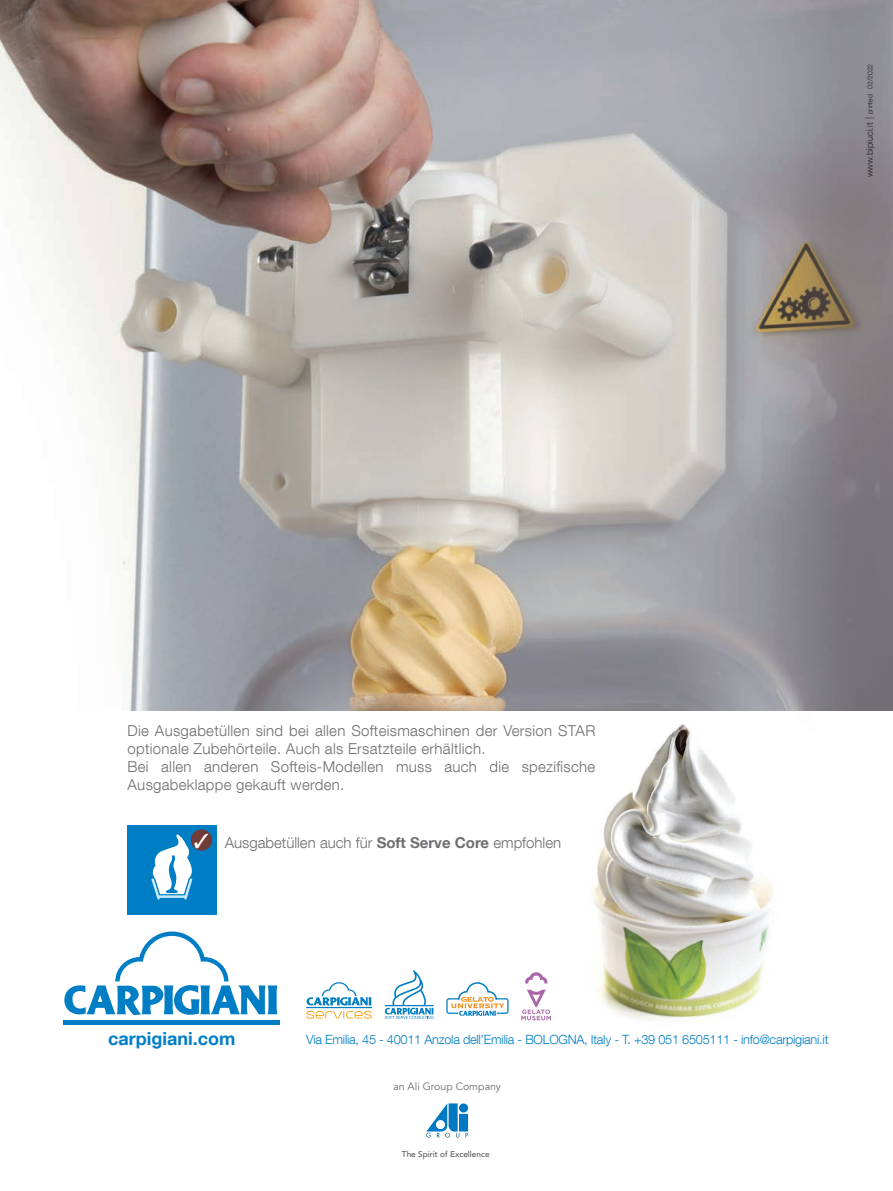
<style>
.page{position:relative;width:893px;height:1191px;background:#fff}
.page>*{position:absolute;margin:0;border:0;box-sizing:border-box;transform-origin:0 0}
.t1{font:700 18px "Helvetica Neue LT Com";color:#007ec5}
.t2{font:300 15px/18px "Helvetica Neue LT Com";letter-spacing:.02em;color:#6d6e71}
.t3{font:300 15px "Helvetica Neue LT Com";color:#6d6e71}
.t4{font:300 12.75px "Helvetica Neue LT Com";letter-spacing:-.02em;color:#007ec5}
.t5{font:10.5px "Avenir";color:#6d6e71}
.t6{font:300 9px "Helvetica Neue LT Com";letter-spacing:.01em;color:#231f20}
.t7{font:500 8.25px "Avenir";color:#57585a}
.t8{font:300 6.75px "Helvetica Neue LT Com";color:#231f20}
.s1{font-size:9px}
.s2{color:#fff}
.s3{font-weight:700}
</style>
<div class="page">
<img style="left:544px;top:724px;width:230px;height:297px">
<img style="left:0;top:0;width:893px;height:710px">
<div style="left:459px;top:1103px;width:9px;height:9px;background:#0079c2;border-radius:50%"></div>
<div style="left:459px;top:1113px;width:9px;height:18px;background:#0079c2"></div>
<svg style="left:426px;top:1103px;width:33px;height:34px"></svg>
<svg style="left:64px;top:931px;width:213px;height:84px"></svg>
<div style="left:64px;top:1019px;width:216px;height:5px;background:#007ec5"></div>
<svg style="left:385px;top:970px;width:49px;height:48px"></svg>
<svg style="left:306px;top:982px;width:66px;height:36px"></svg>
<svg style="left:521px;top:989px;width:30px;height:31px"></svg>
<svg style="left:525px;top:972px;width:22px;height:11px"></svg>
<svg style="left:446px;top:982px;width:63px;height:34px"></svg>
<div style="left:128px;top:825px;width:89px;height:89px;background:#007ec5"></div>
<svg style="left:151px;top:834px;width:43px;height:66px"></svg>
<div style="left:191px;top:829px;width:21px;height:21px;background:#713b37;border-radius:50%"></div>
<p class="t8" style="left:867px;top:119px;width:57px;rotate:-90deg"><span class="s1">|</span> printed 02/2022</p>
<p class="t6" style="left:866px;top:177px;width:56px;rotate:-90deg">www.bipiuci.it</p>
<p class="t2" style="left:128px;top:722px;width:469px">Die Ausgabetüllen sind bei allen Softeismaschinen der Version STAR optionale Zubehörteile. Auch als Ersatzteile erhältlich.<br>Bei allen anderen Softeis-Modellen muss auch die spezifische Ausgabeklappe gekauft werden.</p>
<p class="t3" style="left:194px;top:836px;width:369px"><span class="s2">✓</span> Ausgabetüllen auch für <span class="s3">Soft Serve Core</span> empfohlen</p>
<p class="t1" style="left:108px;top:1031px;width:129px">carpigiani.com</p>
<p class="t4" style="left:306px;top:1034px;width:524px">Via Emilia, 45 - 40011 Anzola dell’Emilia - BOLOGNA, Italy - T. +39 051 6505111 - info@carpigiani.it</p>
<p class="t5" style="left:393px;top:1082px;width:109px">an Ali Group Company</p>
<p class="t7" style="left:402px;top:1150px;width:89px">The Spirit of Excellence</p>
</div>
